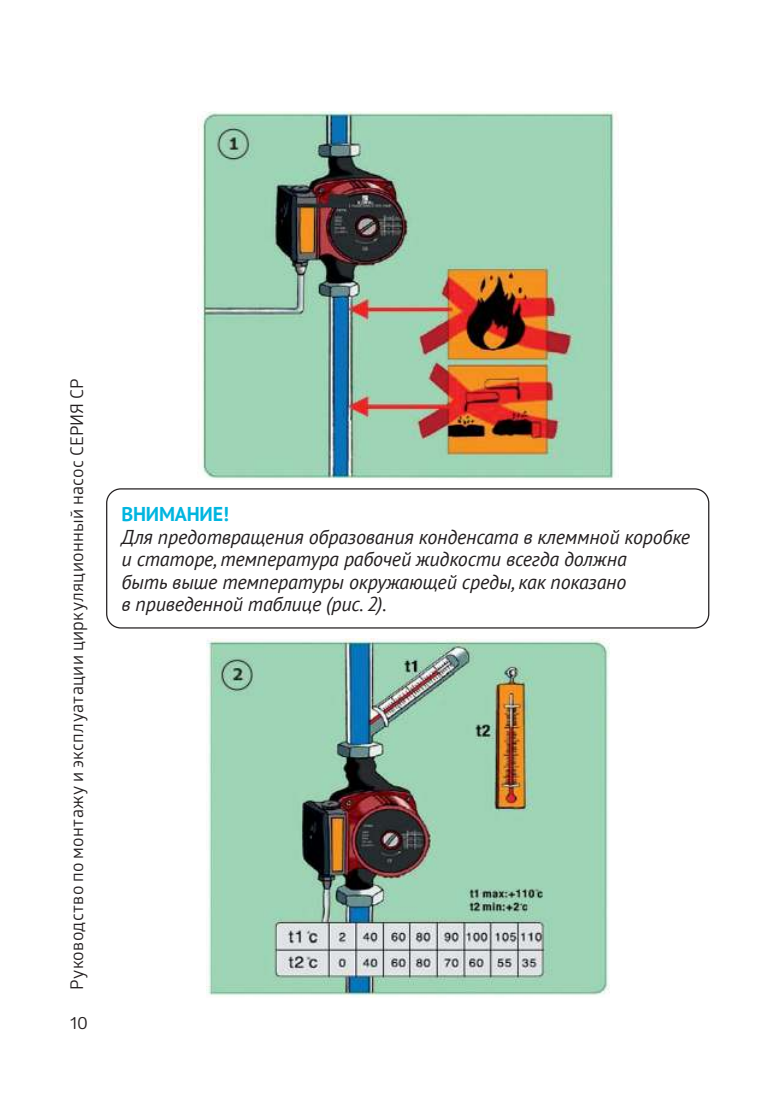
<style>
.page{position:relative;width:780px;height:1120px;background:#fff}
.page>*{position:absolute;margin:0;border:0;box-sizing:border-box;transform-origin:0 0}
.t1{font:italic 20px/22.5px "PT Sans";letter-spacing:-.01em;color:#231f20}
.t2{font:700 20px "PT Sans";letter-spacing:-.01em;color:#00b5df}
.t3{font:17.5px "Glober";letter-spacing:.02em;color:#231f20}
</style>
<div class="page">
<img style="left:197px;top:112px;width:418px;height:367px">
<img style="left:206px;top:639px;width:403px;height:358px">
<div style="left:106px;top:488px;width:603px;height:140px;border:1px solid #231f20;border-radius:14px"></div>
<p class="t3" style="left:70px;top:990px;width:613px;rotate:-90deg">Руководство по монтажу и эксплуатации циркуляционный насос СЕРИЯ CP</p>
<p class="t3" style="left:70px;top:1016px;width:19px">10</p>
<p class="t2" style="left:121px;top:501px;width:109px">ВНИМАНИЕ!</p>
<p class="t1" style="left:121px;top:525px;width:570px">Для предотвращения образования конденсата в клеммной коробке и статоре, температура рабочей жидкости всегда должна<br>быть выше температуры окружающей среды, как показано<br>в приведенной таблице (рис. 2).</p>
</div>
